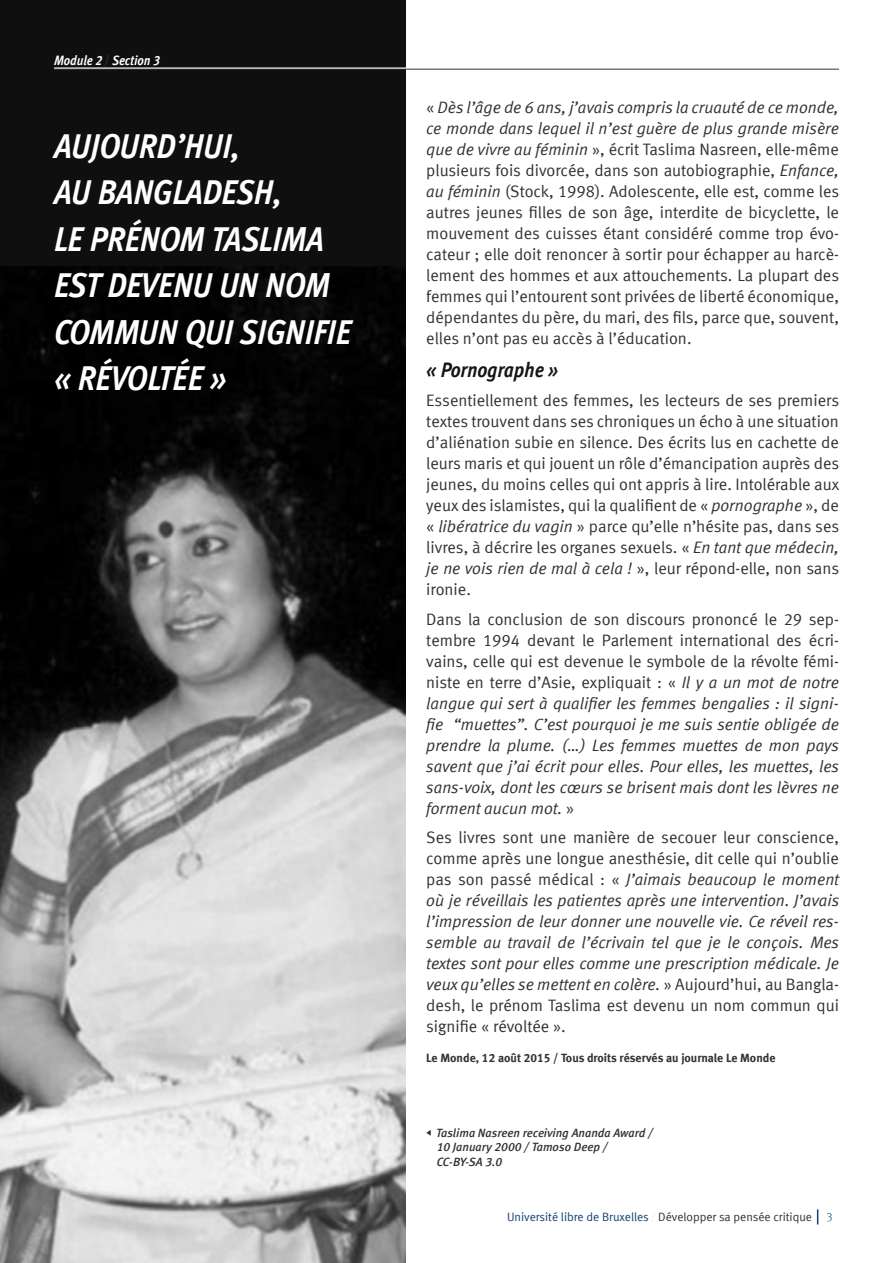
<style>
.page{position:relative;width:893px;height:1263px;background:#fff}
.page>*{position:absolute;margin:0;border:0;box-sizing:border-box;transform-origin:0 0}
.t1{font:italic 34.5px/46.5px "Meta Cond Bold Lf";color:#fff}
.t2{font:italic 21px "Meta Cond Bold Lf";color:#161418}
.t3{font:16.5px/21px "Meta Normal LF";color:#333232;text-align:justify}
.t4{font:italic 16.5px/21px "Meta Normal LF";color:#333232;text-align:justify}
.t5{font:italic 13.5px "Meta Cond Bold Lf";color:#fff}
.t6{font:italic 12px/14.4px "Meta Medium LF";color:#333232}
.t7{font:12px "Meta Normal LF";color:#173f75}
.t8{font:12px "Meta Bold LF";color:#333232}
.s1{font-family:"Meta Hairline LF";font-style:normal}
.s2{font-style:italic}
.s3{font-style:normal}
.s4{font-family:"Meta Hairline LF";color:#4ca7de}
.s5{color:#333232}
.s6{font-family:"Meta Light LF"}
</style>
<div class="page">
<svg style="left:817px;top:1209px;width:1px;height:15px"></svg>
<img style="left:0;top:0;width:405px;height:1263px">
<svg style="left:426px;top:1130px;width:5px;height:6px"></svg>
<hr style="left:54px;top:67px;width:785px;height:2px;background:#fff">
<hr style="left:54px;top:69px;width:785px;height:1px;background:#333232">
<p class="t5" style="left:54px;top:52px;width:108px">Module 2 <span class="s1">/</span> Section 3</p>
<h1 class="t1" style="left:54px;top:122px;width:298px">AUJOURD’HUI,<br>AU BANGLADESH,<br>LE PRÉNOM TASLIMA<br>EST DEVENU UN NOM<br>COMMUN QUI SIGNIFIE « RÉVOLTÉE »</h1>
<p class="t3" style="left:426px;top:97px;width:414px">« <span class="s2">Dès l’âge de 6 ans, j’avais compris la cruauté de ce monde, ce monde dans lequel il n’est guère de plus grande misère que de vivre au féminin</span> », écrit Taslima Nasreen, elle-même plusieurs fois divorcée, dans son autobiographie, <span class="s2">Enfance, au féminin</span> (Stock, 1998). Adolescente, elle est, comme les autres jeunes filles de son âge, interdite de bicyclette, le mouvement des cuisses étant considéré comme trop évo&shy;cateur ; elle doit renoncer à sortir pour échapper au harcè&shy;lement des hommes et aux attouchements. La plupart des femmes qui l’entourent sont privées de liberté économique, dépendantes du père, du mari, des fils, parce que, souvent, elles n’ont pas eu accès à l’éducation.</p>
<p class="t2" style="left:426px;top:357px;width:133px">« Pornographe »</p>
<p class="t3" style="left:426px;top:390px;width:415px">Essentiellement des femmes, les lecteurs de ses premiers textes trouvent dans ses chroniques un écho à une situation d’aliénation subie en silence. Des écrits lus en cachette de leurs maris et qui jouent un rôle d’émancipation auprès des jeunes, du moins celles qui ont appris à lire. Intolérable aux yeux des islamistes, qui la qualifient de « <span class="s2">pornographe</span> », de « <span class="s2">libératrice du vagin</span> » parce qu’elle n’hésite pas, dans ses livres, à décrire les organes sexuels. « <span class="s2">En tant que médecin, je ne vois rien de mal à cela !</span> », leur répond-elle, non sans ironie.</p>
<p class="t4" style="left:426px;top:608px;width:414px"><span class="s3">Dans la conclusion de son discours prononcé le 29 sep&shy;tembre 1994 devant le Parlement international des écri&shy;vains, celle qui est devenue le symbole de la révolte fémi&shy;niste en terre d’Asie, expliquait : «</span> Il y a un mot de notre langue qui sert à qualifier les femmes bengalies : il signi&shy;fie “muettes”. C’est pourquoi je me suis sentie obligée de prendre la plume. (…) Les femmes muettes de mon pays savent que j’ai écrit pour elles. Pour elles, les muettes, les sans-voix, dont les cœurs se brisent mais dont les lèvres ne forment aucun mot. <span class="s3">»</span></p>
<p class="t4" style="left:426px;top:827px;width:414px"><span class="s3">Ses livres sont une manière de secouer leur conscience, comme après une longue anesthésie, dit celle qui n’oublie pas son passé médical : «</span> J’aimais beaucoup le moment où je réveillais les patientes après une intervention. J’avais l’impression de leur donner une nouvelle vie. Ce réveil res&shy;semble au travail de l’écrivain tel que je le conçois. Mes textes sont pour elles comme une prescription médicale. Je veux qu’elles se mettent en colère. <span class="s3">» Aujourd’hui, au Bangla&shy;desh, le prénom Taslima est devenu un nom commun qui signifie « révoltée ».</span></p>
<p class="t8" style="left:426px;top:1050px;width:351px">Le Monde, 12 août 2015 / Tous droits réservés au journale Le Monde</p>
<p class="t6" style="left:436px;top:1125px;width:218px">Taslima Nasreen receiving Ananda Award /<br>10 January 2000 / Tamoso Deep /<br>CC-BY-SA 3.0</p>
<p class="t7" style="left:507px;top:1209px;width:327px">Université libre de Bruxelles <span class="s4">/</span> <span class="s5">Développer sa pensée critique</span> <span class="s6">3</span></p>
</div>
